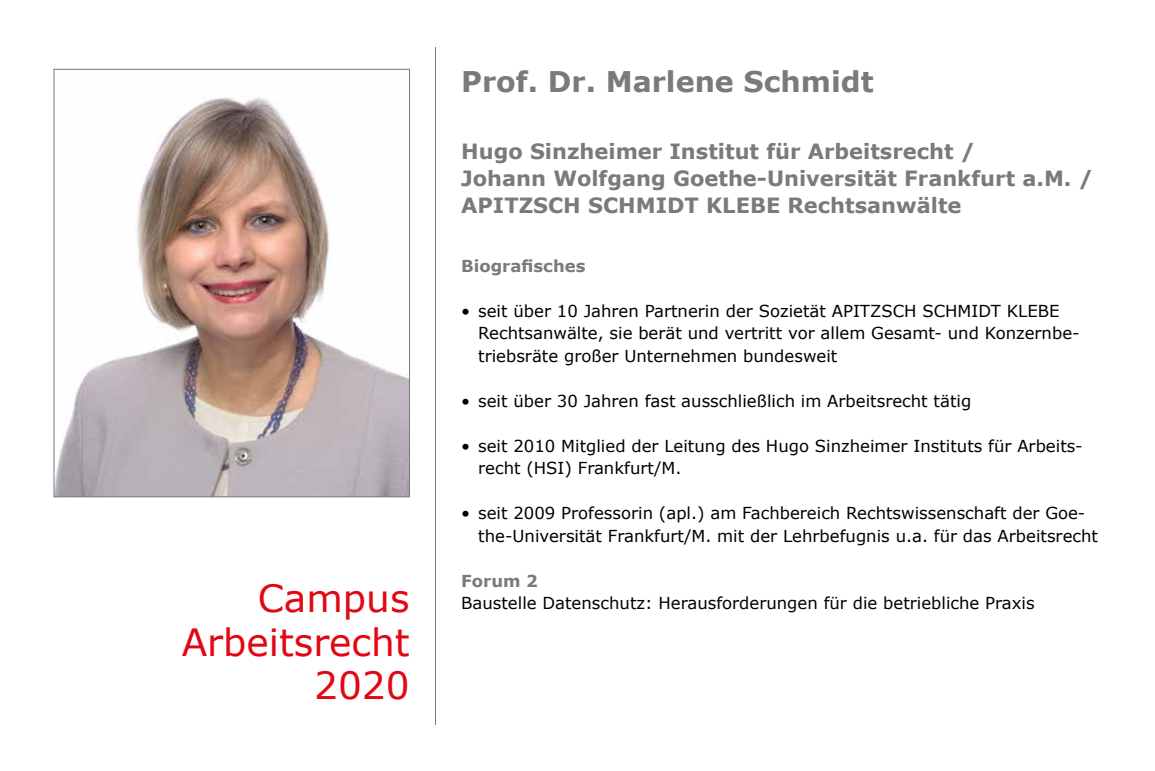
<style>
.page{position:relative;width:1155px;height:771px;background:#fff}
.page>*{position:absolute;margin:0;border:0;box-sizing:border-box;transform-origin:0 0}
.t1{font:37.5px/43.5px "Verdana";color:#e30613;text-align:right}
.t2{font:700 28.5px "Verdana";color:#7a7a7a}
.t3{font:700 21px/27px "Verdana";color:#7a7a7a}
.t4{font:16.5px/22.5px "Verdana";color:#000}
.t5{font:700 16.5px "Verdana";color:#7a7a7a}
</style>
<div class="page">
<hr style="left:435px;top:47px;width:1px;height:677px;background:#7a7a7a">
<img style="left:56px;top:97px;width:352px;height:398px">
<div style="left:54px;top:69px;width:356px;height:428px;border:1px solid #7a7a7a"></div>
<h1 class="t1" style="left:182px;top:577px;width:229px">Campus<br>Arbeitsrecht<br>2020</h1>
<h2 class="t2" style="left:461px;top:63px;width:414px">Prof. Dr. Marlene Schmidt</h2>
<p class="t3" style="left:461px;top:138px;width:633px">Hugo Sinzheimer Institut für Arbeitsrecht /<br>Johann Wolfgang Goethe-Universität Frankfurt a.M. /<br>APITZSCH SCHMIDT KLEBE Rechtsanwälte</p>
<p class="t5" style="left:461px;top:255px;width:126px">Biografisches</p>
<p class="t4" style="left:478px;top:300px;width:603px;text-indent:-17px">• seit über 10 Jahren Partnerin der Sozietät APITZSCH SCHMIDT KLEBE<br>Rechtsanwälte, sie berät und vertritt vor allem Gesamt- und Konzernbe&shy;triebsräte großer Unternehmen bundesweit</p>
<p class="t4" style="left:461px;top:390px;width:512px">• seit über 30 Jahren fast ausschließlich im Arbeitsrecht tätig</p>
<p class="t4" style="left:478px;top:435px;width:606px;text-indent:-17px">• seit 2010 Mitglied der Leitung des Hugo Sinzheimer Instituts für Arbeits&shy;recht (HSI) Frankfurt/M.</p>
<p class="t4" style="left:478px;top:502px;width:621px;text-indent:-17px">• seit 2009 Professorin (apl.) am Fachbereich Rechtswissenschaft der Goe&shy;the-Universität Frankfurt/M. mit der Lehrbefugnis u.a. für das Arbeitsrecht</p>
<p class="t5" style="left:461px;top:570px;width:78px">Forum 2</p>
<p class="t4" style="left:461px;top:592px;width:575px">Baustelle Datenschutz: Herausforderungen für die betriebliche Praxis</p>
</div>
